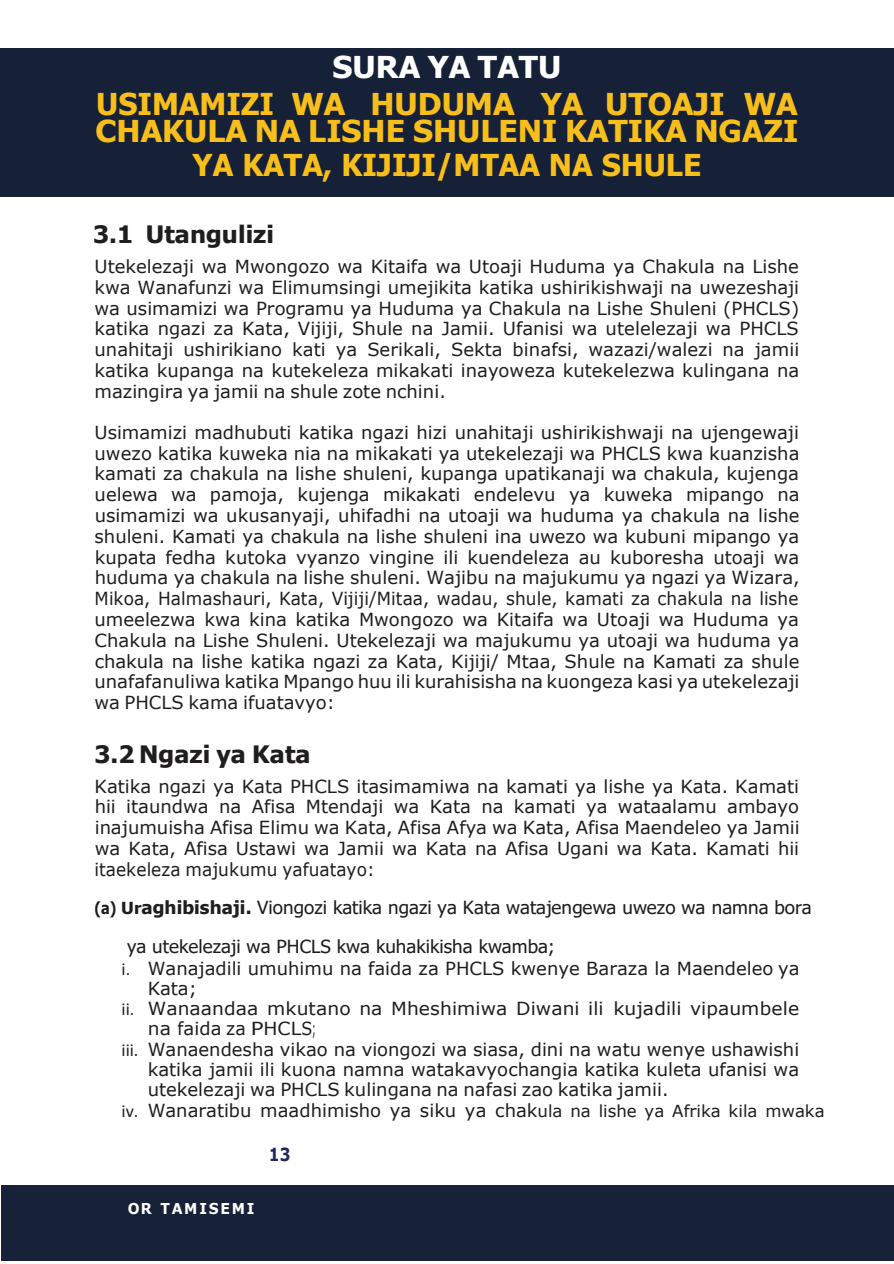
<style>
.page{position:relative;width:894px;height:1264px;background:#fff}
.page>*{position:absolute;margin:0;border:0;box-sizing:border-box;transform-origin:0 0}
.t1{font:700 30px/27.2px "Tahoma";color:#f8be1a}
.t2{font:700 30px "Tahoma";color:#fff;scale:1.05 1}
.t3{font:700 24px "Tahoma";color:#201d1e;scale:1.04 1}
.t4{font:18px/20.9px "Verdana";color:#201d1e;text-align:justify}
.t5{font:18px/39px "Tahoma";color:#201d1e;scale:1.05 1}
.t6{font:18px "Verdana";color:#201d1e;scale:1.04 1}
.t7{font:700 18px "Verdana";color:#1f275a;scale:.84 1}
.t8{font:700 15px "Verdana";letter-spacing:.125em;color:#fff;scale:.94 1}
.s1{font-weight:700;font-size:16.5px}
.s2{font-weight:700}
.s3{font-family:"Calibri"}
.s4{font-size:16.5px}
</style>
<div class="page">
<div style="left:0;top:48px;width:893px;height:149px;background:#162137"></div>
<div style="left:2px;top:1185px;width:891px;height:75px;background:#172238"></div>
<h1 class="t2" style="left:332px;top:46px;width:219px">SURA YA TATU</h1>
<h1 class="t1" style="left:95px;top:92px;width:704px">USIMAMIZI WA HUDUMA YA UTOAJI WA<br>CHAKULA NA LISHE SHULENI KATIKA NGAZI</h1>
<h1 class="t1" style="left:192px;top:152px;width:510px">YA KATA, KIJIJI/MTAA NA SHULE</h1>
<h2 class="t3" style="left:93px;top:218px;width:175px">3.1 Utangulizi</h2>
<p class="t4" style="left:95px;top:256px;width:706px">Utekelezaji wa Mwongozo wa Kitaifa wa Utoaji Huduma ya Chakula na Lishe kwa Wanafunzi wa Elimumsingi umejikita katika ushirikishwaji na uwezeshaji wa usimamizi wa Programu ya Huduma ya Chakula na Lishe Shuleni (PHCLS) katika ngazi za Kata, Vijiji, Shule na Jamii. Ufanisi wa utelelezaji wa PHCLS unahitaji ushirikiano kati ya Serikali, Sekta binafsi, wazazi/walezi na jamii katika kupanga na kutekeleza mikakati inayoweza kutekelezwa kulingana na mazingira ya jamii na shule zote nchini.</p>
<p class="t4" style="left:94px;top:421px;width:706px">Usimamizi madhubuti katika ngazi hizi unahitaji ushirikishwaji na ujengewaji uwezo katika kuweka nia na mikakati ya utekelezaji wa PHCLS kwa kuanzisha kamati za chakula na lishe shuleni, kupanga upatikanaji wa chakula, kujenga uelewa wa pamoja, kujenga mikakati endelevu ya kuweka mipango na usimamizi wa ukusanyaji, uhifadhi na utoaji wa huduma ya chakula na lishe shuleni. Kamati ya chakula na lishe shuleni ina uwezo wa kubuni mipango ya kupata fedha kutoka vyanzo vingine ili kuendeleza au kuboresha utoaji wa huduma ya chakula na lishe shuleni. Wajibu na majukumu ya ngazi ya Wizara, Mikoa, Halmashauri, Kata, Vijiji/Mitaa, wadau, shule, kamati za chakula na lishe umeelezwa kwa kina katika Mwongozo wa Kitaifa wa Utoaji wa Huduma ya Chakula na Lishe Shuleni. Utekelezaji wa majukumu ya utoaji wa huduma ya chakula na lishe katika ngazi za Kata, Kijiji/ Mtaa, Shule na Kamati za shule unafafanuliwa katika Mpango huu ili kurahisisha na kuongeza kasi ya utekelezaji wa PHCLS kama ifuatavyo:</p>
<h2 class="t3" style="left:95px;top:737px;width:209px">3.2 Ngazi ya Kata</h2>
<p class="t4" style="left:95px;top:775px;width:706px">Katika ngazi ya Kata PHCLS itasimamiwa na kamati ya lishe ya Kata. Kamati hii itaundwa na Afisa Mtendaji wa Kata na kamati ya wataalamu ambayo inajumuisha Afisa Elimu wa Kata, Afisa Afya wa Kata, Afisa Maendeleo ya Jamii wa Kata, Afisa Ustawi wa Jamii wa Kata na Afisa Ugani wa Kata. Kamati hii itaekeleza majukumu yafuatayo:</p>
<p class="t5" style="left:127px;top:888px;width:653px;text-indent:-32px"><span class="s1">(a) Ur</span><span class="s2">aghibishaji.</span> Viongozi katika ngazi ya Kata watajengewa uwezo wa namna bora ya utekelezaji wa PHCLS kwa kuhakikisha kwamba;</p>
<p class="t4" style="left:122px;top:957px;width:679px"><span class="s3">i.</span> Wanajadili umuhimu na faida za PHCLS kwenye Baraza la Maendeleo ya</p>
<p class="t4" style="left:148px;top:977px;width:51px">Kata;</p>
<p class="t6" style="left:122px;top:996px;width:653px"><span class="s3">ii.</span> Wanaandaa mkutano na Mheshimiwa Diwani ili kujadili vipaumbele</p>
<p class="t6" style="left:148px;top:1015px;width:163px">na faida za PHCLS;</p>
<p class="t4" style="left:122px;top:1038px;width:679px"><span class="s3">iii.</span> Wanaendesha vikao na viongozi wa siasa, dini na watu wenye ushawishi</p>
<p class="t4" style="left:148px;top:1058px;width:652px">katika jamii ili kuona namna watakavyochangia katika kuleta ufanisi wa</p>
<p class="t4" style="left:148px;top:1078px;width:522px">utekelezaji wa PHCLS kulingana na nafasi zao katika jamii.</p>
<p class="t4" style="left:121px;top:1099px;width:704px"><span class="s3">iv.</span> Wanaratibu maadhimisho ya siku ya chak<span class="s4">ula na lishe ya Afrika kila mwaka</span></p>
<p class="t7" style="left:269px;top:1141px;width:27px">13</p>
<p class="t8" style="left:128px;top:1197px;width:136px">OR TAMISEMI</p>
</div>
